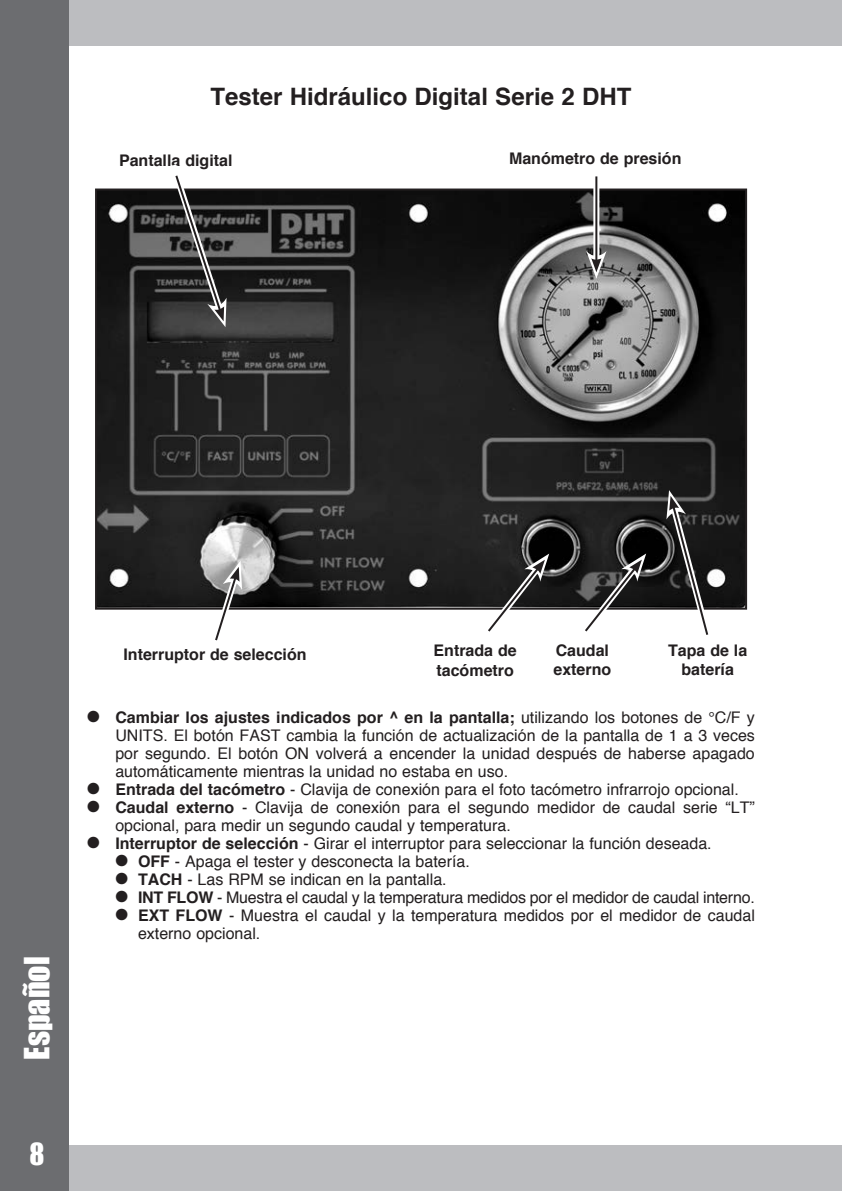
<style>
.page{position:relative;width:842px;height:1191px;background:#fff}
.page>*{position:absolute;margin:0;border:0;box-sizing:border-box;transform-origin:0 0}
.t1{font:32px "Impact";color:#fff}
.t2{font:28px "Impact";color:#fff}
.t3{font:700 24px "Helvetica";color:#231f20}
.t4{font:16px/18px "Helvetica";color:#231f20}
.t5{font:700 16px/19.2px "Helvetica";color:#231f20}
.s1{font-weight:700}
</style>
<div class="page">
<div style="left:0;top:0;width:842px;height:46px;background:#bcbdc0"></div>
<div style="left:0;top:1146px;width:842px;height:45px;background:#bcbdc0"></div>
<div style="left:0;top:0;width:68px;height:1191px;background:#6c6d70"></div>
<img style="left:98px;top:191px;width:646px;height:415px">
<div style="left:95px;top:188px;width:652px;height:421px;border:2px solid #231f20"></div>
<svg style="left:207px;top:560px;width:36px;height:81px"></svg>
<svg style="left:666px;top:490px;width:50px;height:145px"></svg>
<svg style="left:578px;top:553px;width:68px;height:79px"></svg>
<svg style="left:166px;top:175px;width:62px;height:152px;background:#515151"></svg>
<svg style="left:481px;top:553px;width:68px;height:79px"></svg>
<svg style="left:593px;top:176px;width:6px;height:75px"></svg>
<hr style="left:595px;top:176px;width:2px;height:85px;background:#231f20">
<svg style="left:586px;top:251px;width:20px;height:28px"></svg>
<h3 class="t3" style="left:211px;top:77px;width:422px">Tester Hidráulico Digital Serie 2 DHT</h3>
<p class="t5" style="left:119px;top:150px;width:115px">Pantalla digital</p>
<p class="t5" style="left:509px;top:149px;width:174px">Manómetro de presión</p>
<h1 class="t1" style="left:12px;top:1059px;width:104px;rotate:-90deg">Español</h1>
<h2 class="t2" style="left:29px;top:1132px;width:16px">8</h2>
<p class="t5" style="left:123px;top:645px;width:185px">Interruptor de selección</p>
<p class="t5" style="left:434px;top:641px;width:85px">Entrada de tacómetro</p>
<p class="t5" style="left:553px;top:641px;width:59px">Caudal externo</p>
<p class="t5" style="left:668px;top:641px;width:81px;text-align:center">Tapa de la batería</p>
<p class="t4" style="left:115px;top:709px;width:641px;text-align:justify;text-indent:-28px">● <span class="s1">Cambiar los ajustes indicados por ^ en la pantalla;</span> utilizando los botones de °C/F y UNITS. El botón FAST cambia la función de actualización de la pantalla de 1 a 3 veces por segundo. El botón ON volverá a encender la unidad después de haberse apagado automáticamente mientras la unidad no estaba en uso.</p>
<p class="t4" style="left:87px;top:781px;width:653px">● <span class="s1">Entrada del tacómetro</span> - Clavija de conexión para el foto tacómetro infrarrojo opcional.</p>
<p class="t4" style="left:115px;top:799px;width:641px;text-indent:-28px">● <span class="s1">Caudal externo</span> - Clavija de conexión para el segundo medidor de caudal serie “LT” opcional, para medir un segundo caudal y temperatura.</p>
<p class="t4" style="left:87px;top:835px;width:626px">● <span class="s1">Interruptor de selección</span> - Girar el interruptor para seleccionar la función deseada.</p>
<p class="t4" style="left:115px;top:853px;width:356px">● <span class="s1">OFF</span> - Apaga el tester y desconecta la batería.</p>
<p class="t4" style="left:115px;top:871px;width:333px">● <span class="s1">TACH</span> - Las RPM se indican en la pantalla.</p>
<p class="t4" style="left:115px;top:889px;width:641px">● <span class="s1">INT FLOW</span> - Muestra el caudal y la temperatura medidos por el medidor de caudal interno.</p>
<p class="t4" style="left:138px;top:907px;width:618px;text-indent:-23px">● <span class="s1">EXT FLOW</span> - Muestra el caudal y la temperatura medidos por el medidor de caudal externo opcional.</p>
</div>
